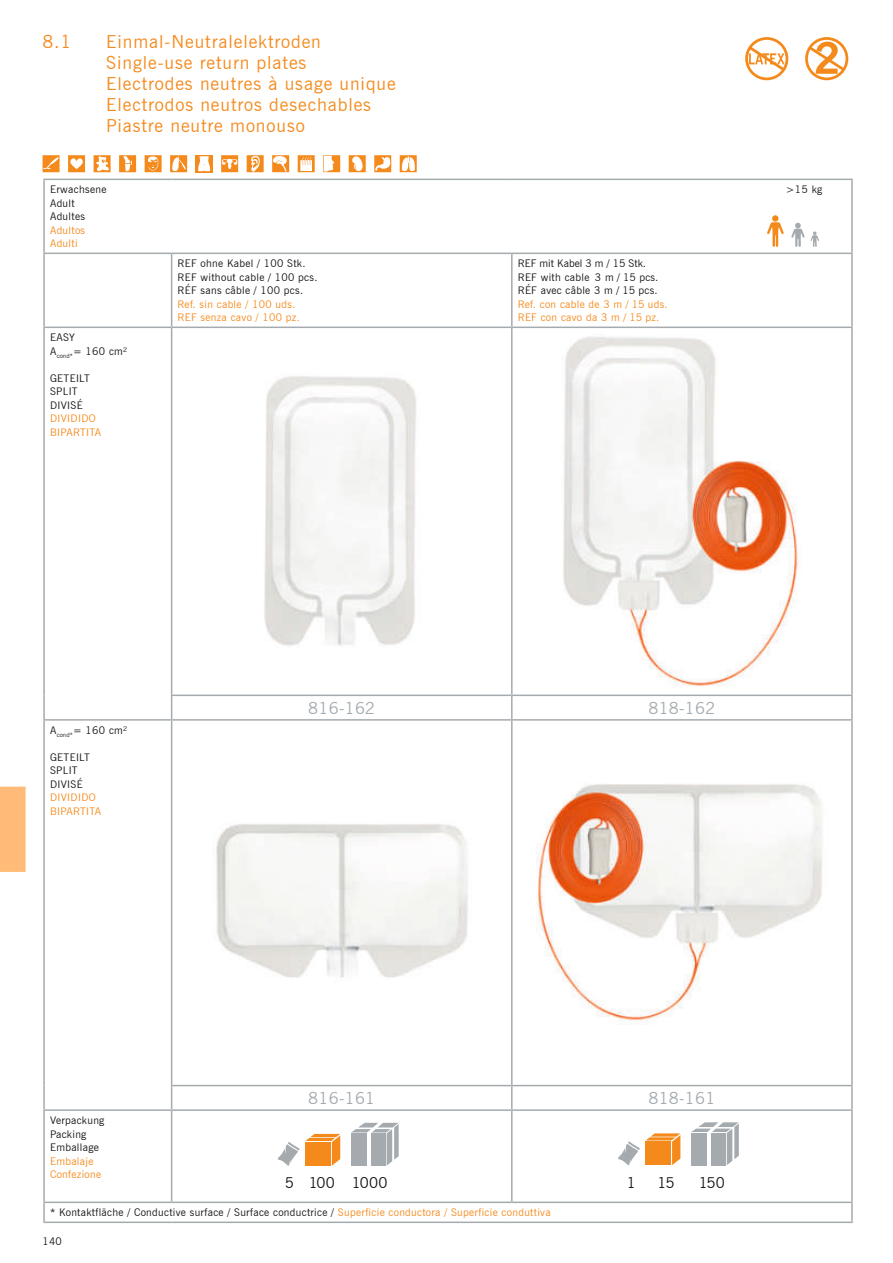
<style>
.page{position:relative;width:893px;height:1263px;background:#fff}
.page>*{position:absolute;margin:0;border:0;box-sizing:border-box;transform-origin:0 0}
.t1{font:18px/21px "News Gothic BT";letter-spacing:.05em;color:#f58a1c}
.t2{font:16.5px "News Gothic BT";letter-spacing:.02em;color:#a4aaae}
.t3{font:15px "News Gothic BT";letter-spacing:-.02em;color:#131413}
.t4{font:10.5px/13.5px "News Gothic BT";letter-spacing:.03em;color:#131413}
.t5{font:10.5px/13.5px "News Gothic BT";letter-spacing:.03em;color:#f58a1c}
.s1{color:#f58a1c}
</style>
<div class="page">
<div style="left:805px;top:37px;width:43px;height:43px;border:3px solid #f58a1c;border-radius:50%"></div>
<svg style="left:806px;top:42px;width:41px;height:32px"></svg>
<svg style="left:745px;top:37px;width:44px;height:44px"></svg>
<hr style="left:43px;top:179px;width:129px;height:1px;background:#a4aaae">
<hr style="left:172px;top:179px;width:340px;height:1px;background:#a4aaae">
<hr style="left:512px;top:179px;width:341px;height:1px;background:#a4aaae">
<hr style="left:851px;top:180px;width:2px;height:73px;background:#a4aaae">
<hr style="left:43px;top:253px;width:129px;height:1px;background:#a4aaae">
<hr style="left:171px;top:254px;width:1px;height:73px;background:#a4aaae">
<hr style="left:172px;top:253px;width:340px;height:1px;background:#a4aaae">
<hr style="left:512px;top:253px;width:341px;height:1px;background:#a4aaae">
<hr style="left:511px;top:254px;width:2px;height:73px;background:#a4aaae">
<hr style="left:851px;top:254px;width:2px;height:73px;background:#a4aaae">
<hr style="left:43px;top:327px;width:129px;height:1px;background:#a4aaae">
<hr style="left:171px;top:328px;width:1px;height:367px;background:#a4aaae">
<hr style="left:172px;top:327px;width:340px;height:1px;background:#a4aaae">
<hr style="left:512px;top:327px;width:341px;height:1px;background:#a4aaae">
<hr style="left:511px;top:328px;width:2px;height:367px;background:#a4aaae">
<hr style="left:851px;top:328px;width:2px;height:367px;background:#a4aaae">
<svg style="left:171px;top:696px;width:1px;height:23px"></svg>
<hr style="left:171px;top:695px;width:341px;height:1px;background:#a4aaae">
<hr style="left:512px;top:695px;width:341px;height:1px;background:#a4aaae">
<hr style="left:511px;top:696px;width:2px;height:23px;background:#a4aaae">
<hr style="left:851px;top:696px;width:2px;height:23px;background:#a4aaae">
<hr style="left:43px;top:721px;width:2px;height:364px;background:#a4aaae">
<hr style="left:43px;top:1085px;width:2px;height:24px;background:#a4aaae">
<hr style="left:43px;top:719px;width:129px;height:2px;background:#a4aaae">
<hr style="left:171px;top:721px;width:1px;height:364px;background:#a4aaae">
<hr style="left:172px;top:719px;width:340px;height:2px;background:#a4aaae">
<hr style="left:512px;top:719px;width:341px;height:2px;background:#a4aaae">
<hr style="left:511px;top:721px;width:2px;height:364px;background:#a4aaae">
<hr style="left:851px;top:721px;width:2px;height:364px;background:#a4aaae">
<svg style="left:171px;top:1086px;width:1px;height:23px"></svg>
<hr style="left:171px;top:1085px;width:341px;height:1px;background:#a4aaae">
<hr style="left:512px;top:1085px;width:341px;height:1px;background:#a4aaae">
<hr style="left:511px;top:1086px;width:2px;height:23px;background:#a4aaae">
<hr style="left:851px;top:1086px;width:2px;height:23px;background:#a4aaae">
<hr style="left:43px;top:1111px;width:2px;height:90px;background:#a4aaae">
<hr style="left:43px;top:1109px;width:129px;height:2px;background:#a4aaae">
<hr style="left:171px;top:1111px;width:1px;height:90px;background:#a4aaae">
<hr style="left:172px;top:1109px;width:340px;height:2px;background:#a4aaae">
<hr style="left:512px;top:1109px;width:341px;height:2px;background:#a4aaae">
<hr style="left:511px;top:1111px;width:2px;height:90px;background:#a4aaae">
<hr style="left:851px;top:1111px;width:2px;height:90px;background:#a4aaae">
<svg style="left:43px;top:1203px;width:2px;height:18px"></svg>
<hr style="left:43px;top:1201px;width:129px;height:2px;background:#a4aaae">
<hr style="left:43px;top:1221px;width:129px;height:2px;background:#a4aaae">
<hr style="left:172px;top:1221px;width:340px;height:2px;background:#a4aaae">
<hr style="left:512px;top:1221px;width:341px;height:2px;background:#a4aaae">
<hr style="left:172px;top:1201px;width:340px;height:2px;background:#a4aaae">
<hr style="left:512px;top:1201px;width:341px;height:2px;background:#a4aaae">
<svg style="left:851px;top:1203px;width:2px;height:18px"></svg>
<div style="left:772px;top:215px;width:6px;height:7px;background:#f58a1c;border-radius:50%"></div>
<svg style="left:767px;top:222px;width:17px;height:25px"></svg>
<svg style="left:791px;top:223px;width:28px;height:24px"></svg>
<img style="left:264px;top:376px;width:152px;height:270px">
<img style="left:563px;top:336px;width:235px;height:351px">
<img style="left:216px;top:824px;width:252px;height:154px">
<img style="left:536px;top:784px;width:286px;height:237px">
<svg style="left:278px;top:1134px;width:62px;height:32px"></svg>
<svg style="left:351px;top:1123px;width:48px;height:43px"></svg>
<svg style="left:618px;top:1141px;width:22px;height:24px"></svg>
<svg style="left:646px;top:1133px;width:34px;height:32px"></svg>
<svg style="left:691px;top:1122px;width:48px;height:43px"></svg>
<svg style="left:0;top:155px;width:60px;height:718px"></svg>
<svg style="left:68px;top:155px;width:17px;height:17px"></svg>
<svg style="left:94px;top:155px;width:17px;height:17px"></svg>
<svg style="left:119px;top:155px;width:17px;height:17px"></svg>
<svg style="left:145px;top:155px;width:17px;height:17px"></svg>
<svg style="left:170px;top:155px;width:17px;height:17px"></svg>
<div style="left:196px;top:155px;width:17px;height:17px;background:#f58a1c"></div>
<svg style="left:198px;top:156px;width:12px;height:15px"></svg>
<svg style="left:221px;top:155px;width:17px;height:17px"></svg>
<svg style="left:247px;top:155px;width:17px;height:17px"></svg>
<svg style="left:272px;top:155px;width:17px;height:17px"></svg>
<svg style="left:298px;top:155px;width:17px;height:17px"></svg>
<svg style="left:323px;top:155px;width:17px;height:17px"></svg>
<svg style="left:349px;top:155px;width:17px;height:17px"></svg>
<svg style="left:374px;top:155px;width:17px;height:17px"></svg>
<svg style="left:400px;top:155px;width:17px;height:17px"></svg>
<h1 class="t1" style="left:43px;top:32px;width:30px">8.1</h1>
<h1 class="t1" style="left:106px;top:32px;width:291px">Einmal-Neutralelektroden<br>Single-use return plates<br>Electrodes neutres à usage unique<br>Electrodos neutros desechables<br>Piastre neutre monouso</h1>
<p class="t4" style="left:50px;top:184px;width:58px">Erwachsene<br>Adult<br>Adultes</p>
<p class="t5" style="left:50px;top:224px;width:37px">Adultos<br>Adulti</p>
<p class="t4" style="left:50px;top:332px;width:79px">EASY<br>A<sub>cond*</sub>= 160 cm²</p>
<p class="t4" style="left:50px;top:372px;width:41px">GETEILT<br>SPLIT<br>DIVISÉ</p>
<p class="t5" style="left:50px;top:413px;width:53px">DIVIDIDO<br>BIPARTITA</p>
<p class="t4" style="left:178px;top:258px;width:141px">REF ohne Kabel / 100 Stk.<br>REF without cable / 100 pcs.<br>RÉF sans câble / 100 pcs.</p>
<p class="t5" style="left:178px;top:298px;width:124px">Ref. sin cable / 100 uds.<br>REF senza cavo / 100 pz.</p>
<p class="t4" style="left:518px;top:258px;width:142px">REF mit Kabel 3 m / 15 Stk.<br>REF with cable 3 m / 15 pcs.<br>RÉF avec câble 3 m / 15 pcs.</p>
<p class="t5" style="left:518px;top:298px;width:151px">Ref. con cable de 3 m / 15 uds.<br>REF con cavo da 3 m / 15 pz.</p>
<p class="t4" style="left:786px;top:184px;width:38px">&gt;15 kg</p>
<p class="t4" style="left:50px;top:724px;width:79px">A<sub>cond*</sub>= 160 cm²</p>
<p class="t4" style="left:50px;top:751px;width:41px">GETEILT<br>SPLIT<br>DIVISÉ</p>
<p class="t5" style="left:50px;top:792px;width:53px">DIVIDIDO<br>BIPARTITA</p>
<h2 class="t2" style="left:308px;top:701px;width:69px">816-162</h2>
<h2 class="t2" style="left:648px;top:701px;width:69px">818-162</h2>
<h2 class="t2" style="left:308px;top:1091px;width:69px">816-161</h2>
<h2 class="t2" style="left:648px;top:1091px;width:69px">818-161</h2>
<p class="t4" style="left:50px;top:1114px;width:56px">Verpackung<br>Packing<br>Emballage</p>
<p class="t5" style="left:50px;top:1155px;width:53px">Embalaje<br>Confezione</p>
<h3 class="t3" style="left:285px;top:1176px;width:104px">5 100 1000</h3>
<h3 class="t3" style="left:627px;top:1177px;width:11px">1</h3>
<h3 class="t3" style="left:658px;top:1177px;width:18px">15</h3>
<h3 class="t3" style="left:699px;top:1177px;width:27px">150</h3>
<p class="t4" style="left:50px;top:1207px;width:502px">* Kontaktfläche / Conductive surface / Surface conductrice / <span class="s1">Superficie conductora / Superficie conduttiva</span></p>
<p class="t4" style="left:43px;top:1236px;width:21px">140</p>
</div>
